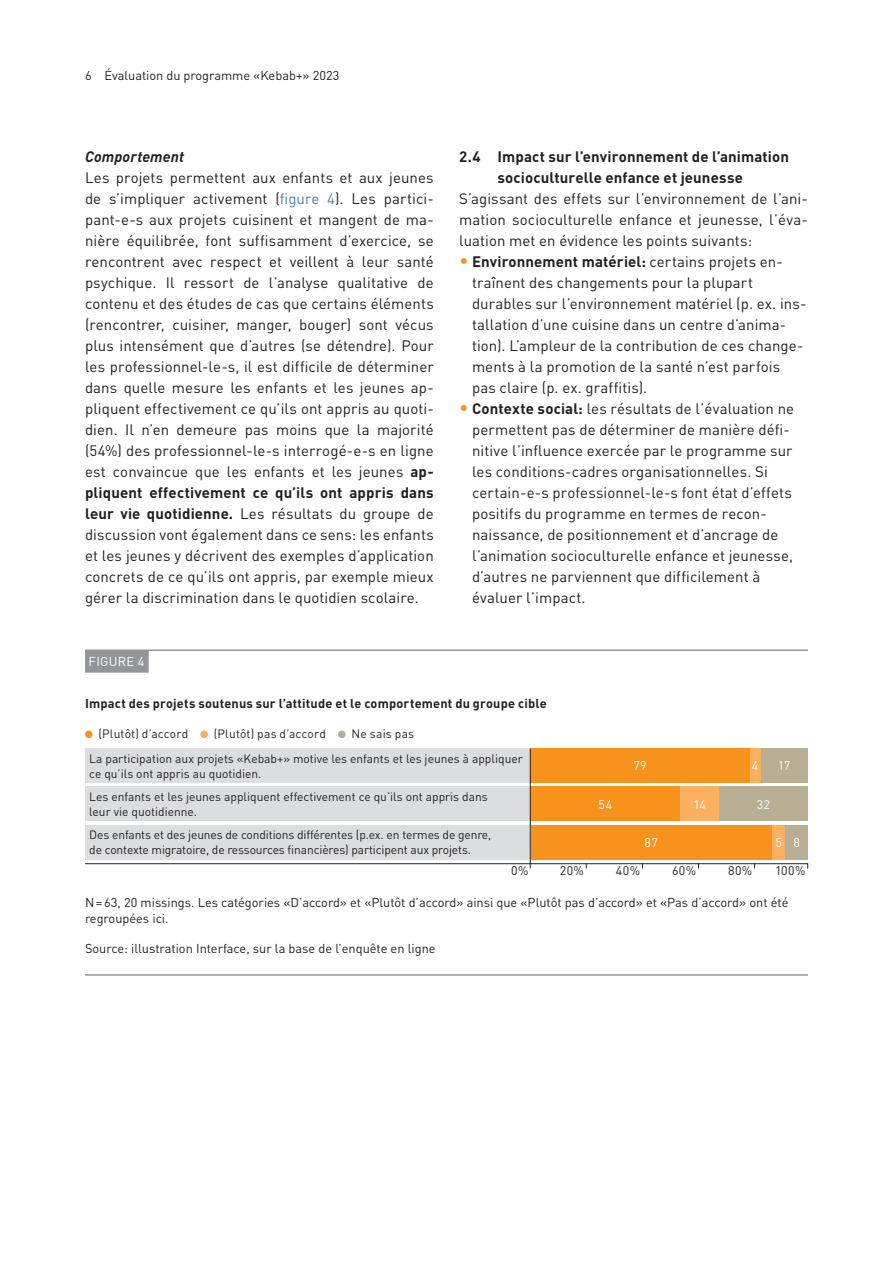
<style>
.page{position:relative;width:893px;height:1263px;background:#fff}
.page>*{position:absolute;margin:0;border:0;box-sizing:border-box;transform-origin:0 0}
.t1{font:15px/21px "DIN Pro";letter-spacing:.005em;color:#231f20;text-align:justify}
.t2{font:700 15px/21px "DIN Pro";letter-spacing:.005em;color:#231f20;text-align:center}
.t3{font:italic 700 15px "DIN Pro";letter-spacing:.005em;color:#231f20}
.t4{font:12.75px/16.5px "DIN Pro";color:#231f20}
.t5{font:700 12.75px "DIN Pro";letter-spacing:.015em;color:#231f20}
.t6{font:12.75px "DIN Pro";letter-spacing:.02em;color:#fff}
.t7{font:12.45px "DIN Pro";letter-spacing:.035em;color:#231f20}
.t8{font:12.45px "DIN Pro";letter-spacing:.025em;color:#fff}
.t9{font:12px/15px "DIN Pro";color:#231f20}
.s1{color:#4a8096}
.s2{font-weight:700}
.s3{font-size:18px;color:#f7931d}
</style>
<div class="page">
<div style="left:530px;top:825px;width:242px;height:34px;background:#f7931d"></div>
<div style="left:530px;top:749px;width:220px;height:34px;background:#f7931d"></div>
<hr style="left:85px;top:649px;width:723px;height:2px;background:#939598">
<div style="left:85px;top:650px;width:64px;height:23px;background:#939598"></div>
<div style="left:85px;top:731px;width:8px;height:7px;background:#f7931d;border-radius:50%"></div>
<div style="left:200px;top:731px;width:8px;height:7px;background:#fab05f;border-radius:50%"></div>
<div style="left:338px;top:731px;width:8px;height:7px;background:#b8ae94;border-radius:50%"></div>
<hr style="left:85px;top:974px;width:723px;height:2px;background:#939598">
<div style="left:85px;top:749px;width:445px;height:34px;background:#dcdddf"></div>
<div style="left:760px;top:749px;width:48px;height:34px;background:#b8ae94"></div>
<div style="left:750px;top:749px;width:11px;height:34px;background:#fab05f"></div>
<div style="left:85px;top:825px;width:445px;height:34px;background:#dcdddf"></div>
<div style="left:85px;top:787px;width:445px;height:34px;background:#dcdddf"></div>
<div style="left:530px;top:787px;width:150px;height:34px;background:#f7931d"></div>
<div style="left:680px;top:787px;width:39px;height:34px;background:#fab05f"></div>
<div style="left:719px;top:787px;width:89px;height:34px;background:#b8ae94"></div>
<div style="left:772px;top:825px;width:14px;height:34px;background:#fab05f"></div>
<div style="left:786px;top:825px;width:22px;height:34px;background:#b8ae94"></div>
<hr style="left:85px;top:863px;width:723px;height:1px;background:#231f20">
<hr style="left:530px;top:748px;width:1px;height:120px;background:#231f20">
<p class="t4" style="left:85px;top:66px;width:256px">6 Évaluation du programme «Kebab+» 2023</p>
<p class="t3" style="left:85px;top:146px;width:101px">Comportement</p>
<p class="t1" style="left:85px;top:166px;width:350px">Les projets permettent aux enfants et aux jeunes de s’impliquer activement (<span class="s1">figure 4</span>). Les partici&shy;pant-e-s aux projets cuisinent et mangent de ma&shy;nière équilibrée, font suffisamment d’exercice, se rencontrent avec respect et veillent à leur santé psychique. Il ressort de l’analyse qualitative de contenu et des études de cas que certains éléments (rencontrer, cuisiner, manger, bouger) sont vécus plus intensément que d’autres (se détendre). Pour les professionnel-le-s, il est difficile de déterminer dans quelle mesure les enfants et les jeunes ap&shy;pliquent effectivement ce qu’ils ont appris au quoti&shy;dien. Il n’en demeure pas moins que la majorité (54%) des professionnel-le-s interrogé-e-s en ligne est convaincue que les enfants et les jeunes <span class="s2">ap&shy;pliquent effectivement ce qu’ils ont appris dans leur vie quotidienne.</span> Les résultats du groupe de discussion vont également dans ce sens: les enfants et les jeunes y décrivent des exemples d’application concrets de ce qu’ils ont appris, par exemple mieux gérer la discrimination dans le quotidien scolaire.</p>
<p class="t2" style="left:459px;top:145px;width:331px">2.4 Impact sur l’environnement de l’animation socioculturelle enfance et jeunesse</p>
<p class="t1" style="left:459px;top:187px;width:350px">S’agissant des effets sur l’environnement de l’ani&shy;mation socioculturelle enfance et jeunesse, l’éva&shy;luation met en évidence les points suivants:</p>
<p class="t1" style="left:472px;top:250px;width:336px;text-align:left;text-indent:-13px"><span class="s3">•</span> <span class="s2">Environnement matériel:</span> certains projets en&shy;traînent des changements pour la plupart durables sur l’environnement matériel (p. ex. ins&shy;tallation d’une cuisine dans un centre d’anima&shy;tion). L’ampleur de la contribution de ces change&shy;ments à la promotion de la santé n’est parfois pas claire (p. ex. graffitis).</p>
<p class="t1" style="left:472px;top:397px;width:324px;text-align:left;text-indent:-13px"><span class="s3">•</span> <span class="s2">Contexte social:</span> les résultats de l’évaluation ne permettent pas de déterminer de manière défi&shy;nitive l’influence exercée par le programme sur les conditions-cadres organisationnelles. Si certain-e-s professionnel-le-s font état d’effets positifs du programme en termes de recon&shy;naissance, de positionnement et d’ancrage de l’animation socioculturelle enfance et jeunesse, d’autres ne parviennent que difficilement à évaluer l’impact.</p>
<p class="t6" style="left:89px;top:653px;width:57px">FIGURE 4</p>
<p class="t5" style="left:85px;top:694px;width:463px">Impact des projets soutenus sur l’attitude et le comportement du groupe cible</p>
<p class="t9" style="left:99px;top:726px;width:91px">(Plutôt) d’accord</p>
<p class="t9" style="left:214px;top:726px;width:114px">(Plutôt) pas d’accord</p>
<p class="t9" style="left:89px;top:721px;width:435px;line-height:24.6px;text-indent:262px">Ne sais pas<br>La participation aux projets «Kebab+» motive les enfants et les jeunes à appliquer</p>
<p class="t9" style="left:89px;top:765px;width:174px">ce qu’ils ont appris au quotidien.</p>
<p class="t8" style="left:633px;top:757px;width:15px">79</p>
<p class="t8" style="left:752px;top:757px;width:8px">4</p>
<p class="t8" style="left:778px;top:757px;width:14px">17</p>
<p class="t9" style="left:89px;top:789px;width:400px">Les enfants et les jeunes appliquent effectivement ce qu’ils ont appris dans leur vie quotidienne.</p>
<p class="t8" style="left:599px;top:796px;width:15px">54</p>
<p class="t8" style="left:693px;top:796px;width:14px">14</p>
<p class="t8" style="left:757px;top:796px;width:15px">32</p>
<p class="t9" style="left:89px;top:827px;width:404px">Des enfants et des jeunes de conditions différentes (p.ex. en termes de genre, de contexte migratoire, de ressources financières) participent aux projets.</p>
<p class="t8" style="left:644px;top:834px;width:15px">87</p>
<p class="t8" style="left:775px;top:834px;width:26px">5 8</p>
<p class="t7" style="left:511px;top:862px;width:19px">0%</p>
<p class="t7" style="left:560px;top:862px;width:26px">20%</p>
<p class="t7" style="left:616px;top:862px;width:26px">40%</p>
<p class="t7" style="left:672px;top:862px;width:26px">60%</p>
<p class="t7" style="left:728px;top:862px;width:26px">80%</p>
<p class="t7" style="left:775px;top:862px;width:32px">100%</p>
<p class="t4" style="left:85px;top:893px;width:705px">N=63, 20 missings. Les catégories «D’accord» et «Plutôt d’accord» ainsi que «Plutôt pas d’accord» et «Pas d’accord» ont été regroupées ici.</p>
<p class="t4" style="left:85px;top:940px;width:352px">Source: illustration Interface, sur la base de l’enquête en ligne</p>
</div>
